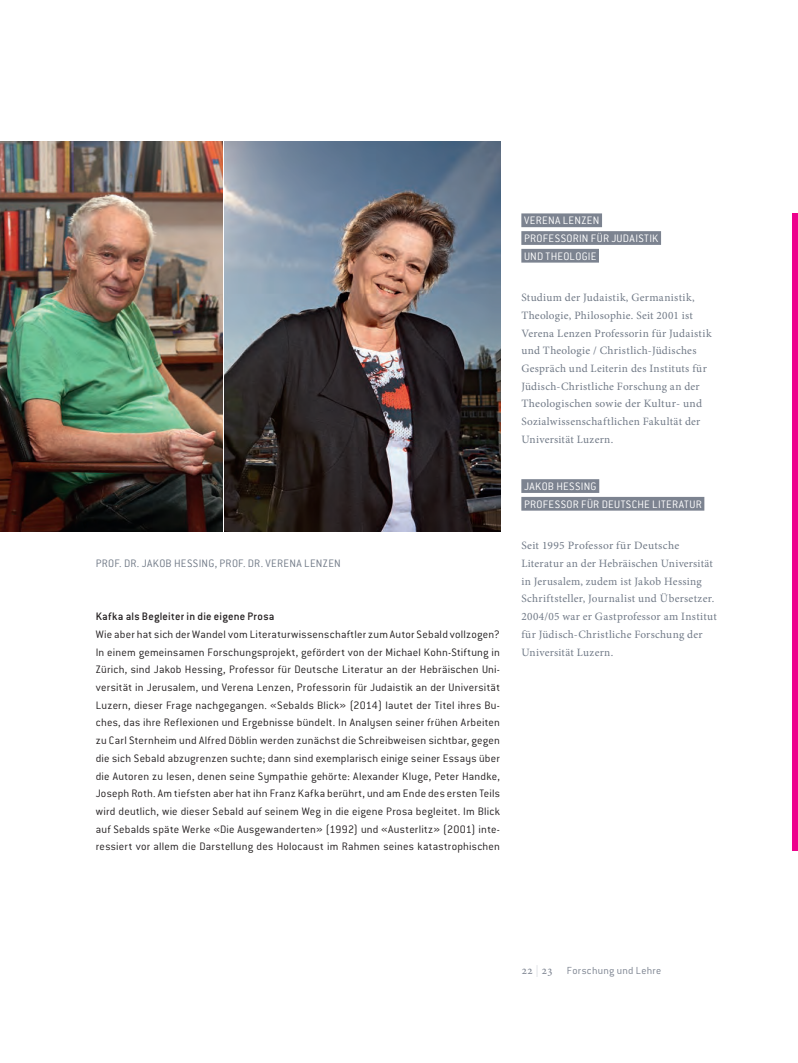
<style>
.page{position:relative;width:798px;height:1063px;background:#fff}
.page>*{position:absolute;margin:0;border:0;box-sizing:border-box;transform-origin:0 0}
.Lauftext_new{font:300 11.88px/17.8px "Conduit ITC Std";letter-spacing:.015em;color:#231f20;text-align:justify}
.Seitentext_Titel_new{font:300 11.88px "Conduit ITC Std";letter-spacing:.025em;color:#fff}
.Artikeltitel_gross_n{font:300 11.88px "Conduit ITC Std";letter-spacing:.02em;color:#717a87}
.Lauftext_new-2{font:500 11.88px "Conduit ITC Std";letter-spacing:.02em;color:#231f20}
.Seitentext_new{font:11.25px/17.8px "Minion Pro";letter-spacing:.025em;color:#717a87}
.t1{font:300 11.25px "Conduit ITC Std";letter-spacing:.025em;color:#7c8390}
.s1{font-family:"Minion Pro";font-weight:400;font-size:11.88px}
.s2{font-weight:200;font-size:11.88px;color:#c4c9d1}
</style>
<div class="page">
<img style="left:0;top:142px;width:223px;height:389px">
<img style="left:224px;top:142px;width:276px;height:389px">
<div style="left:521px;top:213px;width:80px;height:14px;background:#7c8390"></div>
<div style="left:521px;top:231px;width:139px;height:14px;background:#7c8390"></div>
<div style="left:521px;top:249px;width:77px;height:14px;background:#7c8390"></div>
<div style="left:521px;top:479px;width:78px;height:14px;background:#7c8390"></div>
<div style="left:521px;top:497px;width:183px;height:14px;background:#7c8390"></div>
<div style="left:792px;top:213px;width:5px;height:637px;background:#ed028c"></div>
<p class="Artikeltitel_gross_n" style="left:96px;top:556px;width:246px">PROF. DR. JAKOB HESSING, PROF. DR. VERENA LENZEN</p>
<p class="Lauftext_new-2" style="left:96px;top:609px;width:180px">Kafka als Begleiter in die eigene Prosa</p>
<p class="Lauftext_new" style="left:96px;top:625px;width:405px">Wie aber hat sich der Wandel vom Literaturwissenschaftler zum Autor Sebald vollzogen?<br>In einem gemeinsamen Forschungsprojekt, gefördert von der Michael Kohn-Stiftung in Zürich, sind Jakob Hessing, Professor für Deutsche Literatur an der Hebräischen Uni&shy;versität in Jerusalem, und Verena Lenzen, Professorin für Judaistik an der Universität Luzern, dieser Frage nachgegangen. «Sebalds Blick» (2014) lautet der Titel ihres Bu&shy;ches, das ihre Reflexionen und Ergebnisse bündelt. In Analysen seiner frühen Arbeiten zu Carl Sternheim und Alfred Döblin werden zunächst die Schreibweisen sichtbar, gegen die sich Sebald abzugrenzen suchte; dann sind exemplarisch einige seiner Essays über die Autoren zu lesen, denen seine Sympathie gehörte: Alexander Kluge, Peter Handke, Joseph Roth. Am tiefsten aber hat ihn Franz Kafka berührt, und am Ende des ersten Teils wird deutlich, wie dieser Sebald auf seinem Weg in die eigene Prosa begleitet. Im Blick auf Sebalds späte Werke «Die Ausgewanderten» (1992) und «Austerlitz» (2001) inte&shy;ressiert vor allem die Darstellung des Holocaust im Rahmen seines katastrophischen</p>
<p class="Seitentext_Titel_new" style="left:524px;top:213px;width:77px">VERENA LENZEN</p>
<p class="Seitentext_Titel_new" style="left:524px;top:231px;width:136px">PROFESSORIN FÜR JUDAISTIK</p>
<p class="Seitentext_Titel_new" style="left:524px;top:249px;width:74px">UND THEOLOGIE</p>
<p class="Seitentext_new" style="left:521px;top:289px;width:192px">Studium der Judaistik, Germanistik, Theologie, Philosophie. Seit 2001 ist Verena Lenzen Professorin für Judaistik und Theologie / Christlich-Jüdisches Gespräch und Leiterin des Instituts für Jüdisch-Christliche Forschung an der Theologischen sowie der Kultur- und Sozialwissenschaftlichen Fakultät der Universität Luzern.</p>
<p class="Seitentext_Titel_new" style="left:524px;top:479px;width:74px">JAKOB HESSING</p>
<p class="Seitentext_Titel_new" style="left:524px;top:497px;width:179px">PROFESSOR FÜR DEUTSCHE LITERATUR</p>
<p class="Seitentext_new" style="left:521px;top:537px;width:197px">Seit 1995 Professor für Deutsche Literatur an der Hebräischen Universität in Jerusalem, zudem ist Jakob Hessing Schriftsteller, Journalist und Übersetzer.<br>2004/05 war er Gastprofessor am Institut für Jüdisch-Christliche Forschung der Universität Luzern.</p>
<p class="t1" style="left:521px;top:964px;width:141px"><span class="s1">22</span> <span class="s2">|</span> <span class="s1">23</span> Forschung und Lehre</p>
</div>
